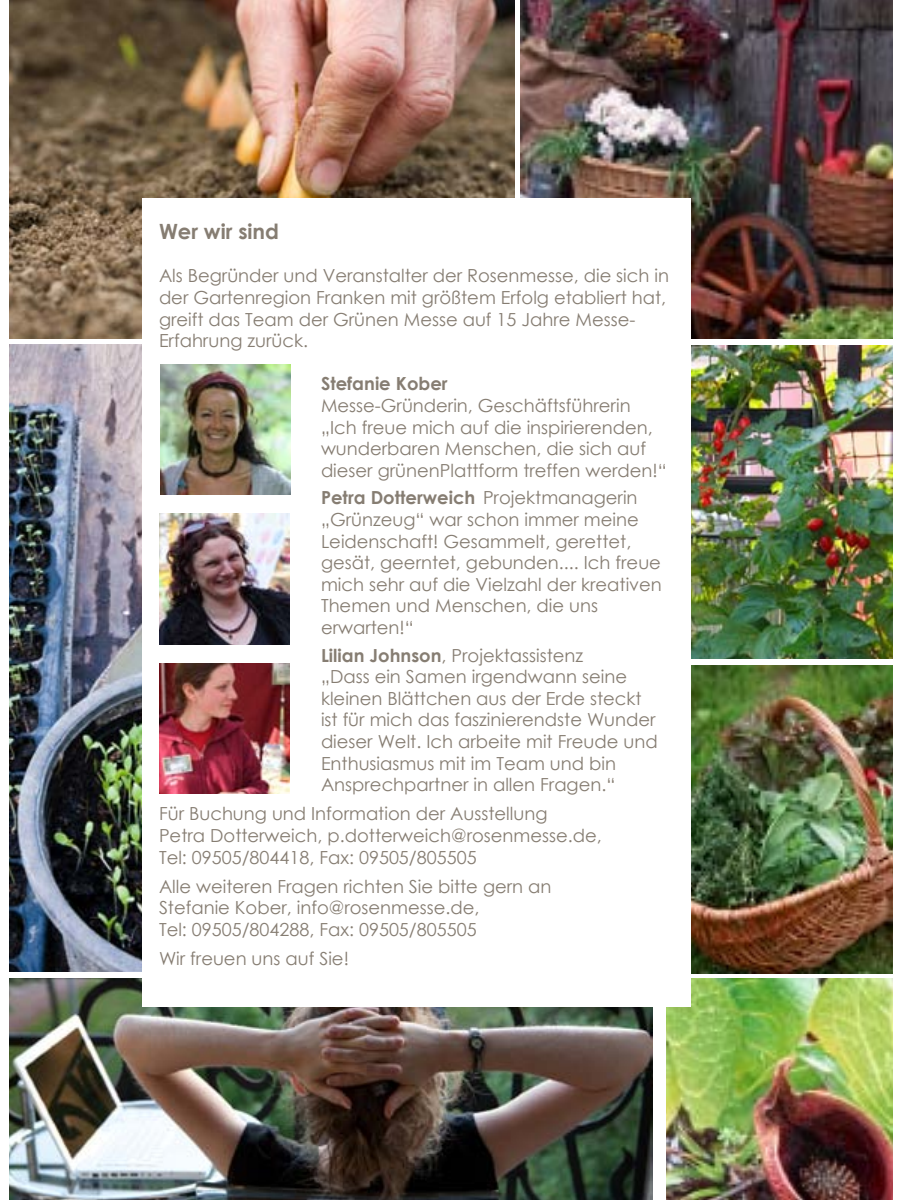
<style>
.page{position:relative;width:900px;height:1200px;background:#fff}
.page>*{position:absolute;margin:0;border:0;box-sizing:border-box;transform-origin:0 0}
.t1{font:700 21px "Century Gothic";color:#867d72}
.t2{font:18px/21.6px "Century Gothic";color:#867d72}
.t3{font:700 18px "Century Gothic";color:#867d72}
.s1{font-weight:700}
</style>
<div class="page">
<img style="left:692px;top:666px;width:200px;height:307px">
<img style="left:9px;top:345px;width:133px;height:627px">
<img style="left:692px;top:345px;width:200px;height:313px">
<img style="left:9px;top:0;width:505px;height:339px">
<img style="left:520px;top:0;width:372px;height:339px">
<img style="left:9px;top:978px;width:644px;height:222px">
<img style="left:666px;top:978px;width:226px;height:222px">
<div style="left:142px;top:198px;width:550px;height:808px;background:#fff"></div>
<img style="left:160px;top:364px;width:131px;height:131px">
<img style="left:159px;top:514px;width:130px;height:130px">
<img style="left:159px;top:663px;width:130px;height:131px">
<p class="t1" style="left:159px;top:216px;width:122px">Wer wir sind</p>
<p class="t2" style="left:159px;top:265px;width:511px">Als Begründer und Veranstalter der Rosenmesse, die sich in der Gartenregion Franken mit größtem Erfolg etabliert hat, greift das Team der Grünen Messe auf 15 Jahre Messe-Erfahrung zurück.</p>
<p class="t3" style="left:321px;top:370px;width:128px">Stefanie Kober</p>
<p class="t2" style="left:321px;top:394px;width:347px">Messe-Gründerin, Geschäftsführerin „Ich freue mich auf die inspirierenden, wunderbaren Menschen, die sich auf dieser grünenPlattform treffen werden!“</p>
<p class="t2" style="left:321px;top:487px;width:342px"><span class="s1">Petra Dotterweich</span> Projektmanagerin „Grünzeug“ war schon immer meine<br>Leidenschaft! Gesammelt, gerettet, gesät, geerntet, gebunden.... Ich freue mich sehr auf die Vielzahl der kreativen<br>Themen und Menschen, die uns erwarten!“</p>
<p class="t2" style="left:321px;top:644px;width:338px"><span class="s1">Lilian Johnson</span>, Projektassistenz<br>„Dass ein Samen irgendwann seine kleinen Blättchen aus der Erde steckt ist für mich das faszinierendste Wunder dieser Welt. Ich arbeite mit Freude und Enthusiasmus mit im Team und bin Ansprechpartner in allen Fragen.“</p>
<p class="t2" style="left:159px;top:803px;width:444px">Für Buchung und Information der Ausstellung<br>Petra Dotterweich, p.dotterweich@rosenmesse.de,<br>Tel: 09505/804418, Fax: 09505/805505</p>
<p class="t2" style="left:159px;top:875px;width:394px">Alle weiteren Fragen richten Sie bitte gern an<br>Stefanie Kober, info@rosenmesse.de,<br>Tel: 09505/804288, Fax: 09505/805505</p>
<p class="t2" style="left:159px;top:947px;width:192px">Wir freuen uns auf Sie!</p>
</div>
